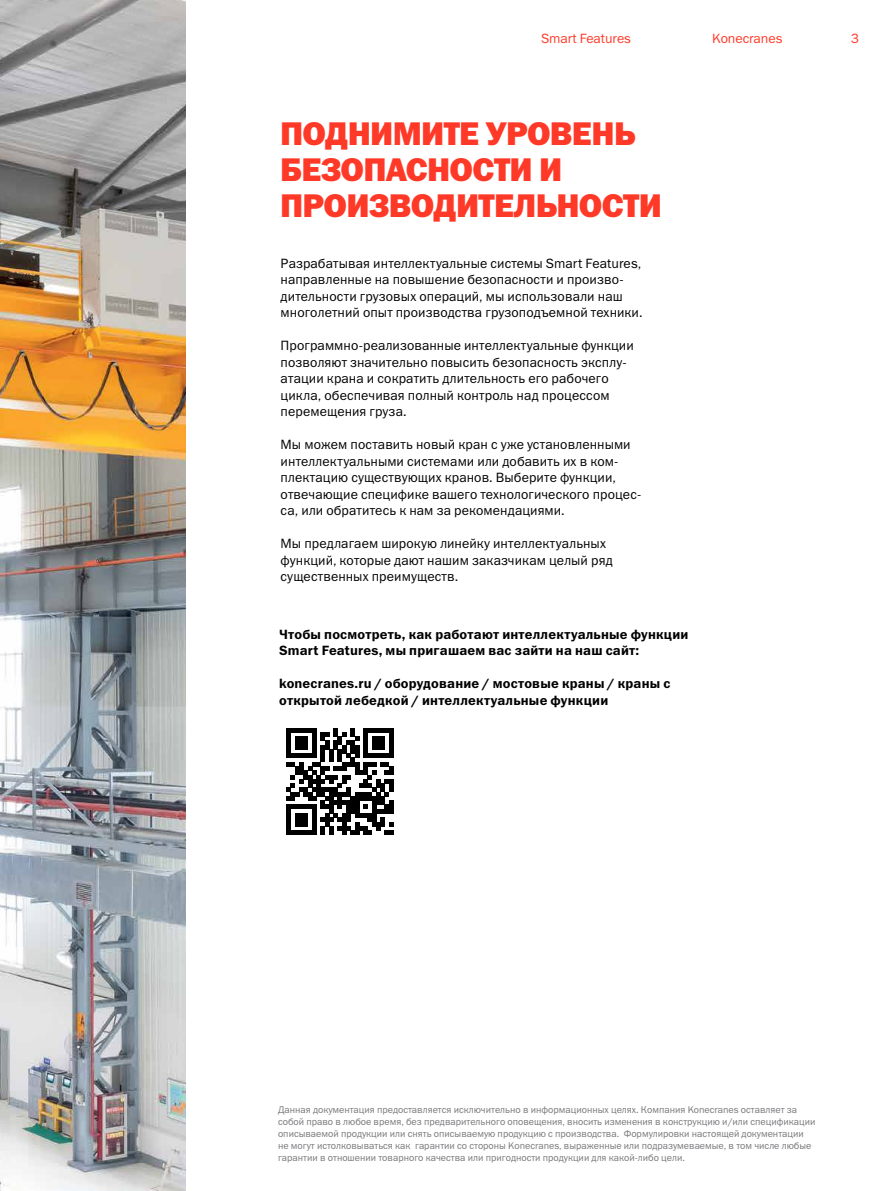
<style>
.page{position:relative;width:893px;height:1191px;background:#fff}
.page>*{position:absolute;margin:0;border:0;box-sizing:border-box;transform-origin:0 0}
.t1{font:33px/36px "Franklin Gothic Heavy ITC";letter-spacing:-.025em;color:#ff3927}
.t2{font:13.5px/16.5px "Franklin Gothic Book ITC";letter-spacing:.01em;color:#000}
.t3{font:13.5px/16.5px "Franklin Gothic Demi ITC";letter-spacing:.015em;color:#000}
.t4{font:13.5px "Franklin Gothic Book ITC";color:#ff3927}
.t5{font:9.75px/12px "Franklin Gothic Book ITC";color:#77787b}
</style>
<div class="page">
<img style="left:0;top:0;width:186px;height:1191px">
<svg style="left:287px;top:728px;width:106px;height:106px"></svg>
<p class="t4" style="left:541px;top:30px;width:91px">Smart Features</p>
<p class="t4" style="left:712px;top:30px;width:72px">Konecranes</p>
<p class="t4" style="left:851px;top:30px;width:10px">3</p>
<h1 class="t1" style="left:280px;top:117px;width:383px">ПОДНИМИТЕ УРОВЕНЬ<br>БЕЗОПАСНОСТИ И<br>ПРОИЗВОДИТЕЛЬНОСТИ</h1>
<p class="t2" style="left:281px;top:255px;width:363px">Разрабатывая интеллектуальные системы Smart Features, направленные на повышение безопасности и произво&shy;дительности грузовых операций, мы использовали наш многолетний опыт производства грузоподъемной техники.</p>
<p class="t2" style="left:281px;top:337px;width:355px">Программно-реализованные интеллектуальные функции позволяют значительно повысить безопасность эксплу&shy;атации крана и сократить длительность его рабочего цикла, обеспечивая полный контроль над процессом перемещения груза.</p>
<p class="t2" style="left:281px;top:436px;width:362px">Мы можем поставить новый кран с уже установленными интеллектуальными системами или добавить их в ком&shy;плектацию существующих кранов. Выберите функции, отвечающие специфике вашего технологического процес&shy;са, или обратитесь к нам за рекомендациями.</p>
<p class="t2" style="left:281px;top:535px;width:334px">Мы предлагаем широкую линейку интеллектуальных функций, которые дают нашим заказчикам целый ряд существенных преимуществ.</p>
<p class="t3" style="left:279px;top:626px;width:411px">Чтобы посмотреть, как работают интеллектуальные функции<br>Smart Features, мы пригашаем вас зайти на наш сайт:</p>
<p class="t3" style="left:279px;top:675px;width:393px">konecranes.ru / оборудование / мостовые краны / краны с открытой лебедкой / интеллектуальные функции</p>
<p class="t5" style="left:278px;top:1103px;width:539px">Данная документация предоставляется исключительно в информационных целях. Компания Konecranes оставляет за собой право в любое время, без предварительного оповещения, вносить изменения в конструкцию и/или спецификации описываемой продукции или снять описываемую продукцию с производства. Формулировки настоящей документации не могут истолковываться как гарантии со стороны Konecranes, выраженные или подразумеваемые, в том числе любые гарантии в отношении товарного качества или пригодности продукции для какой-либо цели.</p>
</div>
